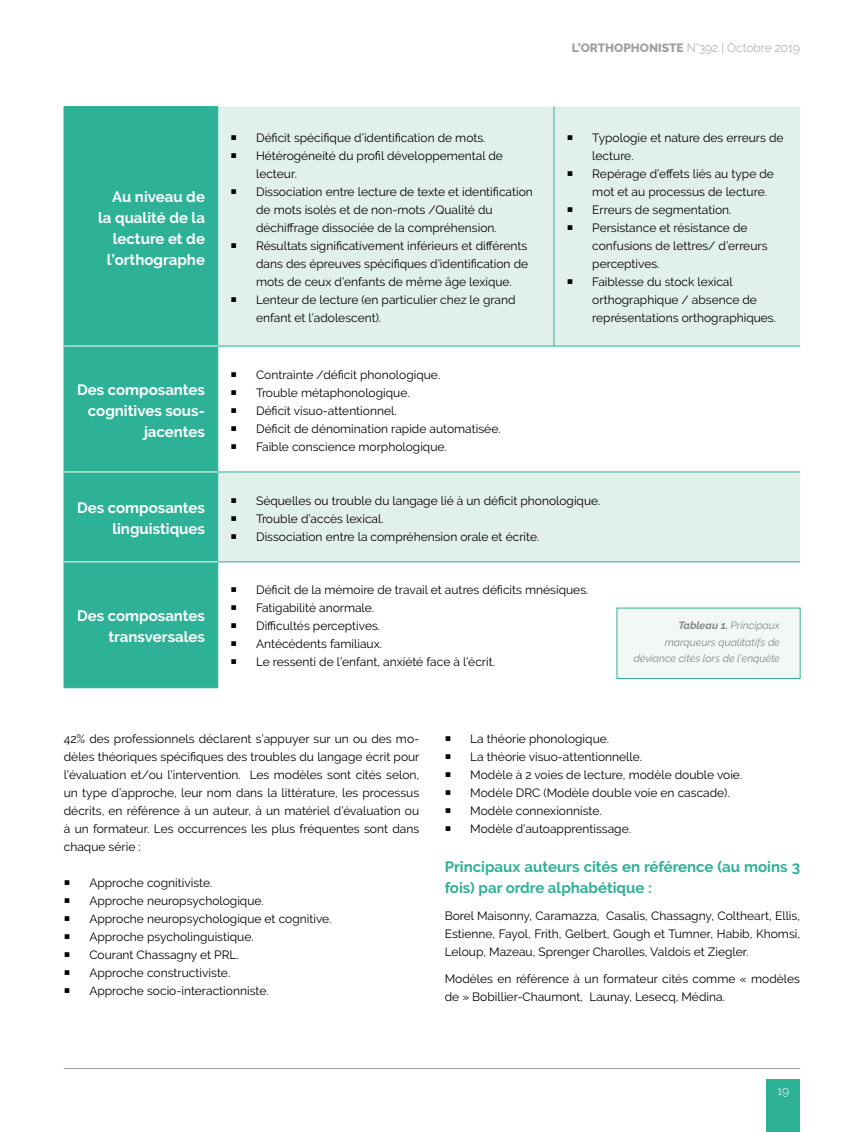
<style>
.page{position:relative;width:864px;height:1132px;background:#fff}
.page>*{position:absolute;margin:0;border:0;box-sizing:border-box;transform-origin:0 0}
.t1{font:700 15px/21px "Raleway";color:#fff;text-align:right}
.t2{font:700 15px/21px "Raleway";color:#2db197}
.t3{font:12px/18px "Raleway";color:#000}
.t4{font:300 12px "Raleway";color:#9d9d9c}
.t5{font:300 12px "Raleway";color:#fff}
.t6{font:italic 10.5px/16.5px "Raleway";color:#878787;text-align:right}
.s1{font-weight:800}
.s2{font-weight:700}
</style>
<div class="page">
<div style="left:766px;top:1079px;width:33px;height:52px;background:#2db197"></div>
<hr style="left:64px;top:1067px;width:735px;height:1px;background:#9d9d9c">
<div style="left:65px;top:107px;width:152px;height:580px;background:#2db197"></div>
<svg style="left:218px;top:106px;width:581px;height:455px;fill:#e2f0ec"></svg>
<hr style="left:553px;top:106px;width:1px;height:240px;background:#2db197">
<hr style="left:217px;top:346px;width:336px;height:1px;background:#2db197">
<hr style="left:553px;top:346px;width:246px;height:1px;background:#2db197">
<hr style="left:217px;top:471px;width:336px;height:1px;background:#2db197">
<hr style="left:553px;top:471px;width:246px;height:1px;background:#2db197">
<hr style="left:217px;top:561px;width:336px;height:1px;background:#2db197">
<hr style="left:553px;top:561px;width:246px;height:1px;background:#2db197">
<hr style="left:64px;top:107px;width:1px;height:239px;background:#2db197">
<hr style="left:64px;top:346px;width:1px;height:126px;background:#2db197">
<hr style="left:64px;top:472px;width:1px;height:89px;background:#2db197">
<hr style="left:64px;top:561px;width:1px;height:126px;background:#2db197">
<hr style="left:217px;top:107px;width:1px;height:239px;background:#2db197">
<hr style="left:217px;top:346px;width:1px;height:125px;background:#2db197">
<hr style="left:217px;top:472px;width:1px;height:89px;background:#2db197">
<hr style="left:217px;top:562px;width:1px;height:125px;background:#2db197">
<hr style="left:64px;top:106px;width:154px;height:1px;background:#2db197">
<hr style="left:64px;top:687px;width:154px;height:1px;background:#2db197">
<hr style="left:64px;top:346px;width:153px;height:1px;background:#fff">
<hr style="left:64px;top:471px;width:153px;height:1px;background:#fff">
<hr style="left:64px;top:561px;width:153px;height:1px;background:#fff">
<div style="left:616px;top:607px;width:184px;height:71px;background:#f1f8f6"></div>
<svg style="left:231px;top:135px;width:5px;height:5px"></svg>
<svg style="left:231px;top:153px;width:5px;height:5px"></svg>
<svg style="left:231px;top:189px;width:5px;height:5px"></svg>
<svg style="left:231px;top:243px;width:5px;height:5px"></svg>
<svg style="left:231px;top:297px;width:5px;height:5px"></svg>
<svg style="left:567px;top:135px;width:5px;height:5px"></svg>
<svg style="left:567px;top:171px;width:5px;height:5px"></svg>
<svg style="left:567px;top:207px;width:5px;height:5px"></svg>
<svg style="left:567px;top:225px;width:5px;height:5px"></svg>
<svg style="left:567px;top:279px;width:5px;height:5px"></svg>
<svg style="left:231px;top:372px;width:5px;height:4px"></svg>
<svg style="left:231px;top:390px;width:5px;height:4px"></svg>
<svg style="left:231px;top:408px;width:5px;height:4px"></svg>
<svg style="left:231px;top:426px;width:5px;height:4px"></svg>
<svg style="left:231px;top:444px;width:5px;height:4px"></svg>
<svg style="left:231px;top:497px;width:5px;height:5px"></svg>
<svg style="left:231px;top:515px;width:5px;height:5px"></svg>
<svg style="left:231px;top:533px;width:5px;height:5px"></svg>
<p class="t1" style="left:98px;top:186px;width:108px">Au niveau de la qualité de la lecture et de l’orthographe</p>
<p class="t1" style="left:77px;top:379px;width:129px">Des composantes cognitives sous&shy;jacentes</p>
<p class="t4" style="left:571px;top:41px;width:230px"><span class="s1">L’ORTHOPHONISTE</span> N°392 | Octobre 2019</p>
<p class="t3" style="left:256px;top:129px;width:278px">Déficit spécifique d’identification de mots.<br>Hétérogéneité du profil développemental de lecteur.<br>Dissociation entre lecture de texte et identification de mots isolés et de non-mots /Qualité du déchiffrage dissociée de la compréhension.<br>Résultats significativement inférieurs et différents dans des épreuves spécifiques d’identification de mots de ceux d’enfants de même âge lexique.<br>Lenteur de lecture (en particulier chez le grand enfant et l’adolescent).</p>
<p class="t3" style="left:592px;top:129px;width:193px">Typologie et nature des erreurs de lecture.<br>Repérage d’effets liés au type de mot et au processus de lecture.<br>Erreurs de segmentation.<br>Persistance et résistance de confusions de lettres/ d’erreurs perceptives.<br>Faiblesse du stock lexical orthographique / absence de représentations orthographiques.</p>
<p class="t3" style="left:256px;top:365px;width:246px">Contrainte /déficit phonologique.<br>Trouble métaphonologique.<br>Déficit visuo-attentionnel.<br>Déficit de dénomination rapide automatisée.<br>Faible conscience morphologique.</p>
<p class="t1" style="left:77px;top:497px;width:129px">Des composantes linguistiques</p>
<p class="t3" style="left:256px;top:491px;width:346px">Séquelles ou trouble du langage lié à un déficit phonologique.<br>Trouble d’accès lexical.<br>Dissociation entre la compréhension orale et écrite.</p>
<p class="t1" style="left:77px;top:605px;width:129px">Des composantes transversales</p>
<p class="t3" style="left:256px;top:581px;width:334px">Déficit de la mémoire de travail et autres déficits mnésiques.<br>Fatigabilité anormale.<br>Difficultés perceptives.<br>Antécédents familiaux.<br>Le ressenti de l’enfant, anxiété face à l’écrit.</p>
<p class="t6" style="left:633px;top:617px;width:148px"><span class="s2">Tableau 1.</span> Principaux marqueurs qualitatifs de déviance cités lors de l’enquête</p>
<p class="t3" style="left:64px;top:729px;width:357px;text-align:justify">42% des professionnels déclarent s’appuyer sur un ou des mo&shy;dèles théoriques spécifiques des troubles du langage écrit pour l’évaluation et/ou l’intervention. Les modèles sont cités selon, un type d’approche, leur nom dans la littérature, les processus décrits, en référence à un auteur, à un matériel d’évaluation ou à un formateur. Les occurrences les plus fréquentes sont dans chaque série :</p>
<p class="t3" style="left:89px;top:873px;width:243px">Approche cognitiviste.<br>Approche neuropsychologique.<br>Approche neuropsychologique et cognitive.<br>Approche psycholinguistique.<br>Courant Chassagny et PRL.<br>Approche constructiviste.<br>Approche socio-interactionniste.</p>
<p class="t3" style="left:470px;top:729px;width:273px">La théorie phonologique.<br>La théorie visuo-attentionnelle.<br>Modèle à 2 voies de lecture, modèle double voie.<br>Modèle DRC (Modèle double voie en cascade).<br>Modèle connexionniste.<br>Modèle d’autoapprentissage.</p>
<p class="t2" style="left:444px;top:856px;width:357px">Principaux auteurs cités en référence (au moins 3 fois) par ordre alphabétique :</p>
<p class="t3" style="left:444px;top:906px;width:357px;text-align:justify">Borel Maisonny, Caramazza, Casalis, Chassagny, Coltheart, Ellis, Estienne, Fayol, Frith, Gelbert, Gough et Tumner, Habib, Khomsi, Leloup, Mazeau, Sprenger Charolles, Valdois et Ziegler.</p>
<p class="t3" style="left:444px;top:969px;width:357px">Modèles en référence à un formateur cités comme « modèles de » Bobillier-Chaumont, Launay, Lesecq, Médina.</p>
<p class="t5" style="left:777px;top:1083px;width:13px">19</p>
</div>
